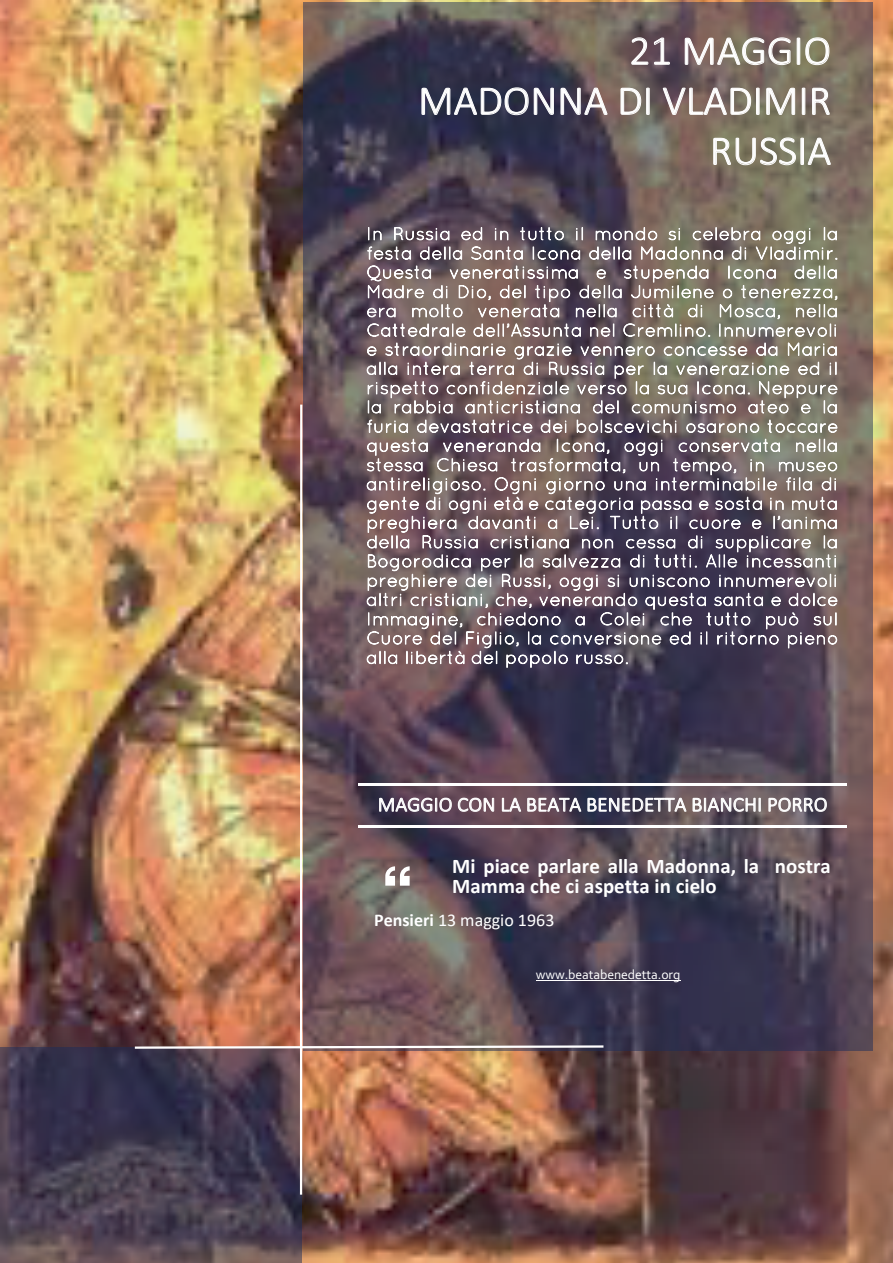
<style>
.page{position:relative;width:893px;height:1263px;background:#fff}
.page>*{position:absolute;margin:0;border:0;box-sizing:border-box;transform-origin:0 0}
.t1{font:300 41.25px/50.1px "Calibri";color:#fff;text-align:right}
.t2{font:700 20.85px/20.5px "Calibri";color:#fff}
.t3{font:300 20.4px "Calibri";letter-spacing:.005em;color:#fff}
.t4{font:18px "Calibri";color:#fff}
.t5{font:300 17.7px/19.2px "Quicksand";letter-spacing:.02em;color:#fff;text-align:justify}
.t6{font:13.65px "Corbel";letter-spacing:-.005em;color:#fff}
.s1{font-weight:700}
</style>
<div class="page">
<img style="left:0;top:0;width:893px;height:1263px">
<div style="left:304px;top:2px;width:569px;height:1048px;background:#1c2d5a;opacity:.5"></div>
<hr style="left:358px;top:783px;width:79px;height:2px;background:#fff">
<hr style="left:439px;top:783px;width:408px;height:2px;background:#fff">
<hr style="left:358px;top:825px;width:79px;height:2px;background:#fff">
<hr style="left:439px;top:825px;width:408px;height:2px;background:#fff">
<hr style="left:536px;top:980px;width:144px;height:1px;background:#fff">
<svg style="left:385px;top:866px;width:25px;height:20px"></svg>
<div style="left:0;top:1048px;width:301px;height:215px;background:#1c2d5a;opacity:.5"></div>
<svg style="left:133px;top:1044px;width:473px;height:6px"></svg>
<hr style="left:300px;top:405px;width:2px;height:790px;background:#fff">
<h1 class="t1" style="left:418px;top:25px;width:414px">21 MAGGIO<br>MADONNA DI VLADIMIR<br>RUSSIA</h1>
<p class="t5" style="left:366px;top:224px;width:473px">In Russia ed in tutto il mondo si celebra oggi la festa della Santa Icona della Madonna di Vladimir.<br>Questa veneratissima e stupenda Icona della Madre di Dio, del tipo della Jumilene o tenerezza, era molto venerata nella città di Mosca, nella Cattedrale dell’Assunta nel Cremlino. Innumerevoli e straordinarie grazie vennero concesse da Maria alla intera terra di Russia per la venerazione ed il rispetto confidenziale verso la sua Icona. Neppure la rabbia anticristiana del comunismo ateo e la furia devastatrice dei bolscevichi osarono toccare questa veneranda Icona, oggi conservata nella stessa Chiesa trasformata, un tempo, in museo antireligioso. Ogni giorno una interminabile fila di gente di ogni età e categoria passa e sosta in muta preghiera davanti a Lei. Tutto il cuore e l’anima della Russia cristiana non cessa di supplicare la Bogorodica per la salvezza di tutti. Alle incessanti preghiere dei Russi, oggi si uniscono innumerevoli altri cristiani, che, venerando questa santa e dolce Immagine, chiedono a Colei che tutto può sul Cuore del Figlio, la conversione ed il ritorno pieno alla libertà del popolo russo.</p>
<p class="t3" style="left:378px;top:792px;width:451px">MAGGIO CON LA BEATA BENEDETTA BIANCHI PORRO</p>
<p class="t2" style="left:452px;top:855px;width:380px">Mi piace parlare alla Madonna, la nostra<br>Mamma che ci aspetta in cielo</p>
<p class="t4" style="left:374px;top:907px;width:182px"><span class="s1">Pensieri</span> 13 maggio 1963</p>
<p class="t6" style="left:536px;top:965px;width:146px">www.beatabenedetta.org</p>
</div>
